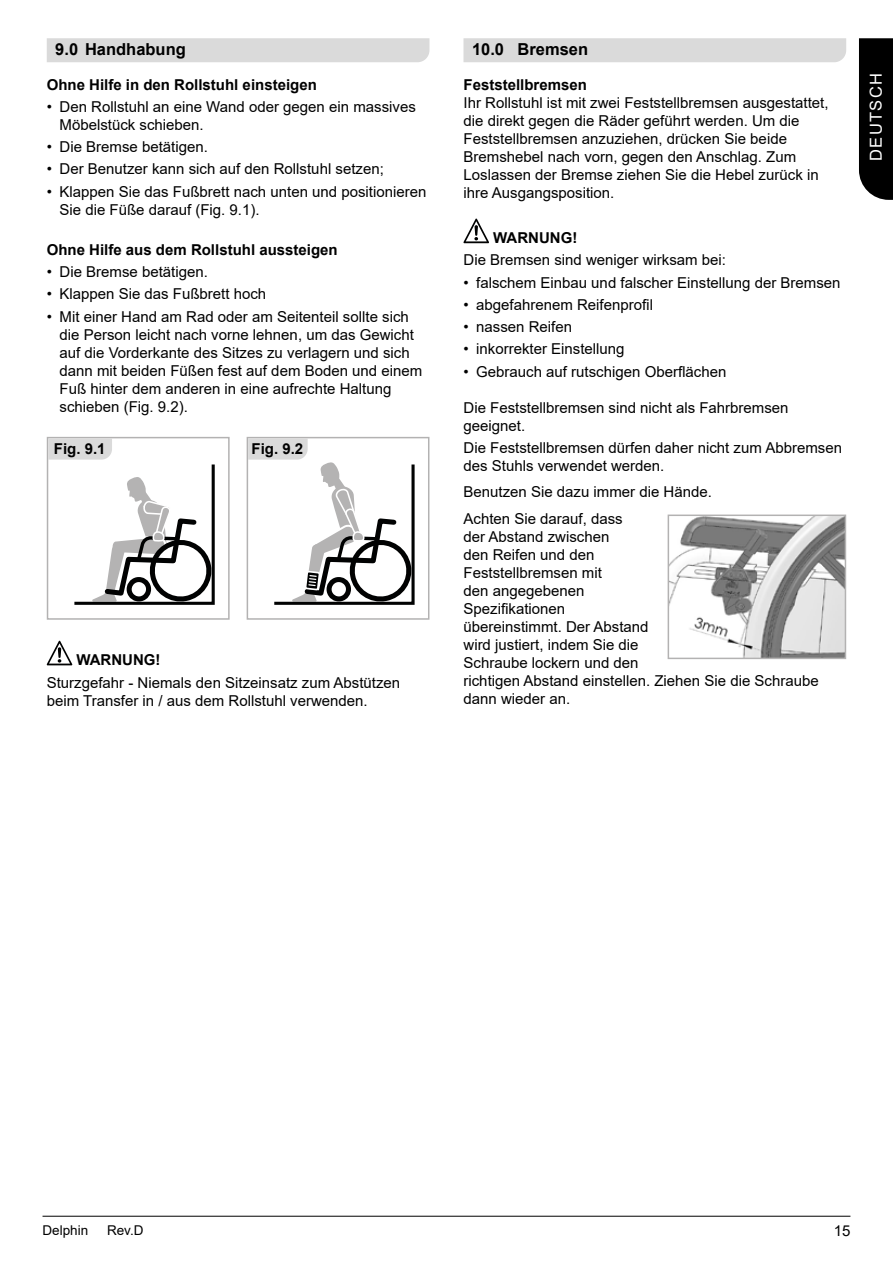
<style>
.page{position:relative;width:893px;height:1263px;background:#fff}
.page>*{position:absolute;margin:0;border:0;box-sizing:border-box;transform-origin:0 0}
.t1{font:700 16.5px "Arial";color:#000}
.t2{font:16.5px "Arial";letter-spacing:.08em;color:#fff}
.t3{font:15px/18px "Arial";color:#000}
.t4{font:700 15px "Arial";color:#000}
.t5{font:13.5px "Arial";color:#000}
</style>
<div class="page">
<hr style="left:43px;top:1216px;width:807px;height:1px;background:#000">
<div style="left:859px;top:38px;width:34px;height:162px;background:#000"></div>
<div style="left:47px;top:38px;width:382px;height:24px;background:#dadada"></div>
<div style="left:47px;top:437px;width:183px;height:183px;border:2px solid #b3b2b2"></div>
<div style="left:247px;top:437px;width:182px;height:183px;border:2px solid #b3b2b2"></div>
<svg style="left:48px;top:438px;width:167px;height:167px"></svg>
<svg style="left:248px;top:438px;width:167px;height:167px"></svg>
<svg style="left:47px;top:641px;width:25px;height:24px"></svg>
<div style="left:463px;top:38px;width:383px;height:24px;background:#dadada"></div>
<svg style="left:463px;top:219px;width:26px;height:24px"></svg>
<img style="left:671px;top:517px;width:172px;height:139px">
<div style="left:668px;top:514px;width:178px;height:145px;border:2px solid #b3b2b2"></div>
<p class="t1" style="left:55px;top:37px;width:132px">9.0 Handhabung</p>
<p class="t4" style="left:47px;top:74px;width:272px">Ohne Hilfe in den Rollstuhl einsteigen</p>
<p class="t3" style="left:60px;top:97px;width:358px;text-indent:-13px">• Den Rollstuhl an eine Wand oder gegen ein massives<br>Möbelstück schieben.</p>
<p class="t3" style="left:47px;top:138px;width:163px">• Die Bremse betätigen.</p>
<p class="t3" style="left:47px;top:160px;width:339px">• Der Benutzer kann sich auf den Rollstuhl setzen;</p>
<p class="t3" style="left:60px;top:182px;width:368px;text-indent:-13px">• Klappen Sie das Fußbrett nach unten und positionieren<br>Sie die Füße darauf (Fig. 9.1).</p>
<p class="t4" style="left:47px;top:239px;width:292px">Ohne Hilfe aus dem Rollstuhl aussteigen</p>
<p class="t3" style="left:47px;top:263px;width:163px">• Die Bremse betätigen.</p>
<p class="t3" style="left:47px;top:285px;width:221px">• Klappen Sie das Fußbrett hoch</p>
<p class="t3" style="left:60px;top:307px;width:364px;text-indent:-13px">• Mit einer Hand am Rad oder am Seitenteil sollte sich die Person leicht nach vorne lehnen, um das Gewicht auf die Vorderkante des Sitzes zu verlagern und sich dann mit beiden Füßen fest auf dem Boden und einem Fuß hinter dem anderen in eine aufrechte Haltung schieben (Fig. 9.2).</p>
<p class="t4" style="left:54px;top:439px;width:53px">Fig. 9.1</p>
<p class="t4" style="left:252px;top:439px;width:53px">Fig. 9.2</p>
<p class="t4" style="left:76px;top:649px;width:86px">WARNUNG!</p>
<p class="t3" style="left:47px;top:673px;width:355px">Sturzgefahr - Niemals den Sitzeinsatz zum Abstützen beim Transfer in / aus dem Rollstuhl verwenden.</p>
<p class="t1" style="left:472px;top:37px;width:118px">10.0 Bremsen</p>
<p class="t4" style="left:463px;top:74px;width:125px">Feststellbremsen</p>
<p class="t3" style="left:463px;top:93px;width:367px">Ihr Rollstuhl ist mit zwei Feststellbremsen ausgestattet, die direkt gegen die Räder geführt werden. Um die Feststellbremsen anzuziehen, drücken Sie beide Bremshebel nach vorn, gegen den Anschlag. Zum Loslassen der Bremse ziehen Sie die Hebel zurück in ihre Ausgangsposition.</p>
<p class="t4" style="left:493px;top:227px;width:86px">WARNUNG!</p>
<p class="t3" style="left:463px;top:251px;width:264px">Die Bremsen sind weniger wirksam bei:</p>
<p class="t3" style="left:463px;top:273px;width:379px">• falschem Einbau und falscher Einstellung der Bremsen</p>
<p class="t3" style="left:463px;top:296px;width:191px">• abgefahrenem Reifenprofil</p>
<p class="t3" style="left:463px;top:318px;width:110px">• nassen Reifen</p>
<p class="t3" style="left:463px;top:340px;width:163px">• inkorrekter Einstellung</p>
<p class="t3" style="left:463px;top:362px;width:264px">• Gebrauch auf rutschigen Oberflächen</p>
<p class="t3" style="left:463px;top:398px;width:327px">Die Feststellbremsen sind nicht als Fahrbremsen geeignet.</p>
<p class="t3" style="left:463px;top:439px;width:380px">Die Feststellbremsen dürfen daher nicht zum Abbremsen des Stuhls verwendet werden.</p>
<p class="t3" style="left:463px;top:479px;width:250px;line-height:26.5px">Benutzen Sie dazu immer die Hände.<br>Achten Sie darauf, dass</p>
<p class="t3" style="left:463px;top:528px;width:357px">der Abstand zwischen<br>den Reifen und den<br>Feststellbremsen mit<br>den angegebenen<br>Spezifikationen<br>übereinstimmt. Der Abstand<br>wird justiert, indem Sie die<br>Schraube lockern und den<br>richtigen Abstand einstellen. Ziehen Sie die Schraube dann wieder an.</p>
<p class="t2" style="left:865px;top:161px;width:89px;rotate:-90deg">DEUTSCH</p>
<p class="t5" style="left:43px;top:1220px;width:47px">Delphin</p>
<p class="t5" style="left:107px;top:1220px;width:38px">Rev.D</p>
<p class="t3" style="left:834px;top:1221px;width:18px">15</p>
</div>
